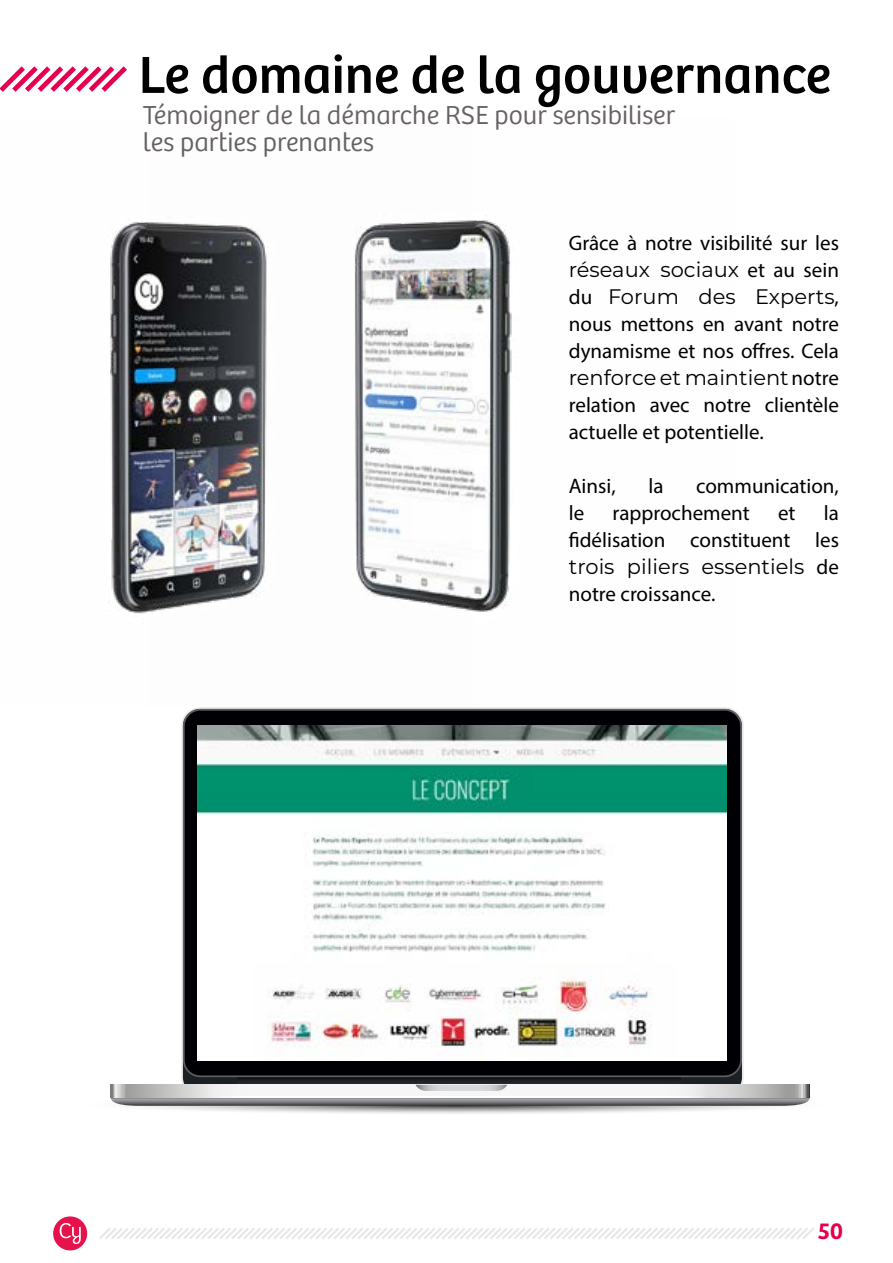
<style>
.page{position:relative;width:893px;height:1263px;background:#fff}
.page>*{position:absolute;margin:0;border:0;box-sizing:border-box;transform-origin:0 0}
.t1{font:54px "Bree";color:#000}
.t2{font:300 27px/27px "Bree";color:#676362}
.t3{font:600 24px "Bree";color:#e5004b}
.t4{font:21px/27px "Myriad Pro";color:#000}
.t5{font:21px/27px "Montserrat";color:#000}
.s1{font-family:"Myriad Pro"}
</style>
<div class="page">
<svg style="left:99px;top:1228px;width:715px;height:11px"></svg>
<div style="left:53px;top:1216px;width:34px;height:34px;background:#e6124c;border-radius:50%"></div>
<svg style="left:60px;top:1223px;width:21px;height:21px"></svg>
<svg style="left:0;top:66px;width:127px;height:26px"></svg>
<img style="left:473px;top:215px;width:39px;height:397px">
<img style="left:110px;top:220px;width:363px;height:394px">
<svg style="left:237px;top:1077px;width:444px;height:8px;background:#36383c"></svg>
<div style="left:185px;top:711px;width:555px;height:364px;background:#000004;border-radius:16px"></div>
<svg style="left:110px;top:1085px;width:700px;height:29px"></svg>
<img style="left:198px;top:725px;width:528px;height:335px">
<h1 class="t1" style="left:139px;top:34px;width:694px">Le domaine de la gouvernance</h1>
<p class="t2" style="left:143px;top:100px;width:534px">Témoigner de la démarche RSE pour sensibiliser les parties prenantes</p>
<p class="t4" style="left:569px;top:229px;width:272px">Grâce à notre visibilité sur les</p>
<p class="t5" style="left:569px;top:255px;width:272px">réseaux sociaux <span class="s1">et au sein du</span> Forum des Experts<span class="s1">,</span></p>
<p class="t4" style="left:569px;top:310px;width:272px">nous mettons en avant notre dynamisme et nos offres. Cela</p>
<p class="t5" style="left:569px;top:363px;width:272px">renforce et maintient <span class="s1">notre</span></p>
<p class="t4" style="left:569px;top:391px;width:272px">relation avec notre clientèle actuelle et potentielle.</p>
<p class="t4" style="left:569px;top:472px;width:48px">Ainsi,</p>
<p class="t4" style="left:648px;top:472px;width:17px">la</p>
<p class="t4" style="left:696px;top:472px;width:144px">communication,</p>
<p class="t4" style="left:569px;top:499px;width:17px">le</p>
<p class="t4" style="left:613px;top:499px;width:139px">rapprochement</p>
<p class="t4" style="left:778px;top:499px;width:19px">et</p>
<p class="t4" style="left:569px;top:499px;width:272px;text-align:right">la<br>fidélisation constituent les</p>
<p class="t5" style="left:569px;top:552px;width:272px">trois piliers essentiels <span class="s1">de</span></p>
<p class="t4" style="left:569px;top:580px;width:148px">notre croissance.</p>
<p class="t3" style="left:818px;top:1212px;width:27px">50</p>
</div>
